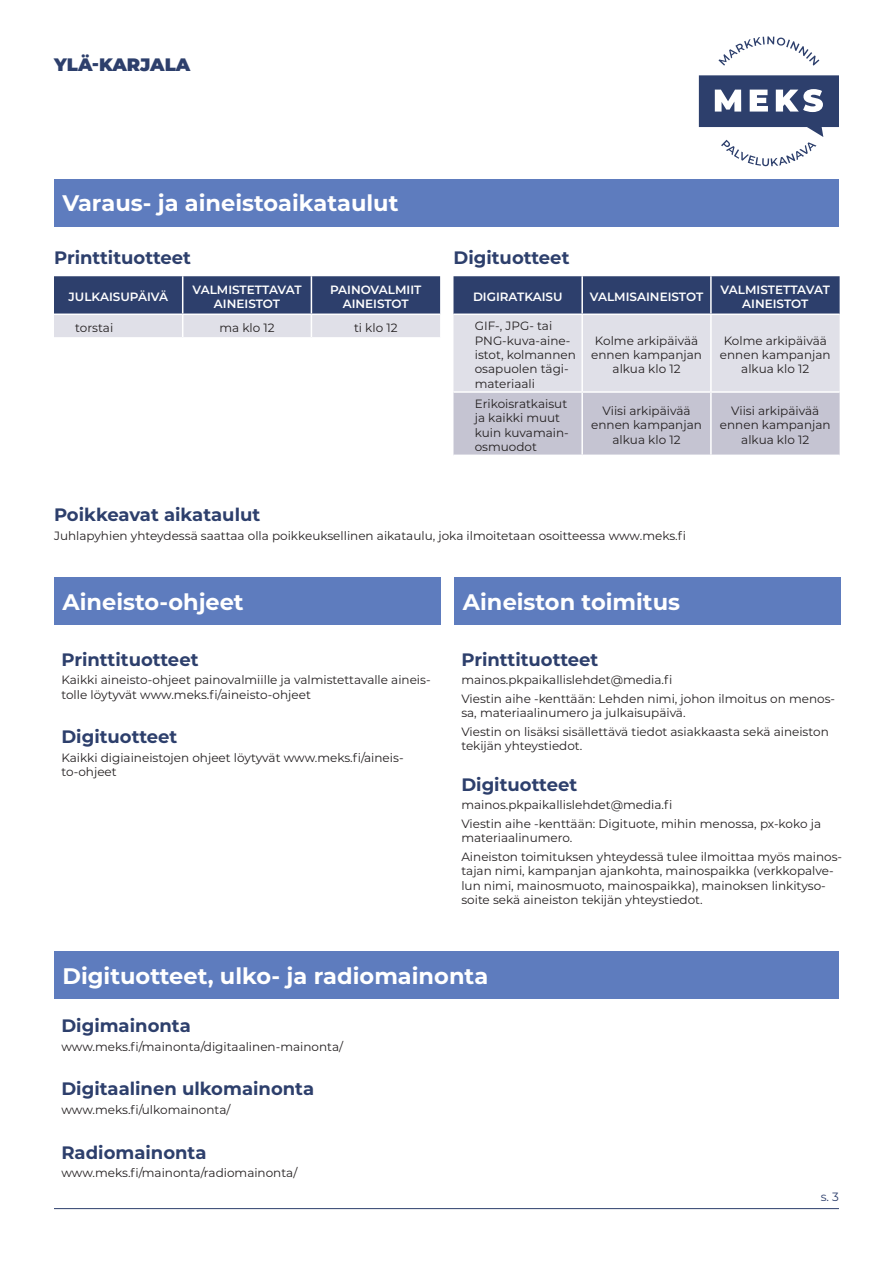
<style>
.page{position:relative;width:893px;height:1263px;background:#fff}
.page>*{position:absolute;margin:0;border:0;box-sizing:border-box;transform-origin:0 0}
.t1{font:700 22.5px "Montserrat";color:#fff}
.t2{font:700 18px "Montserrat";color:#2d3f6c}
.t3{font:900 18px "Montserrat";color:#2d3f6c}
.t4{font:12px/14.4px "Montserrat";color:#231f20}
.t5{font:600 12px/14.4px "Montserrat";color:#fff;text-align:center}
.t6{font:12px "Montserrat";color:#2d3f6c}
</style>
<div class="page">
<hr style="left:54px;top:1208px;width:785px;height:1px;background:#2d3f6c">
<svg style="left:718px;top:36px;width:101px;height:30px"></svg>
<svg style="left:699px;top:75px;width:140px;height:91px"></svg>
<svg style="left:54px;top:276px;width:386px;height:61px;background:#747f9d"></svg>
<svg style="left:453px;top:276px;width:387px;height:179px;background:#b1b4c6"></svg>
<hr style="left:453px;top:313px;width:129px;height:2px;background:#fff">
<hr style="left:453px;top:391px;width:129px;height:2px;background:#fff">
<hr style="left:582px;top:313px;width:129px;height:2px;background:#fff">
<hr style="left:711px;top:313px;width:129px;height:2px;background:#fff">
<hr style="left:582px;top:391px;width:129px;height:2px;background:#fff">
<hr style="left:711px;top:391px;width:129px;height:2px;background:#fff">
<hr style="left:581px;top:276px;width:2px;height:37px;background:#fff">
<hr style="left:581px;top:315px;width:2px;height:76px;background:#fff">
<hr style="left:581px;top:393px;width:2px;height:62px;background:#fff">
<hr style="left:710px;top:276px;width:2px;height:37px;background:#fff">
<hr style="left:710px;top:315px;width:2px;height:76px;background:#fff">
<hr style="left:710px;top:393px;width:2px;height:62px;background:#fff">
<div style="left:54px;top:179px;width:785px;height:47px;background:#5e7cbe"></div>
<div style="left:54px;top:951px;width:785px;height:48px;background:#5e7cbe"></div>
<div style="left:54px;top:577px;width:386px;height:48px;background:#5e7cbe"></div>
<div style="left:454px;top:577px;width:387px;height:48px;background:#5e7cbe"></div>
<h2 class="t3" style="left:54px;top:52px;width:138px">YLÄ-KARJALA</h2>
<h1 class="t1" style="left:63px;top:187px;width:337px">Varaus- ja aineistoaikataulut</h1>
<h2 class="t2" style="left:54px;top:244px;width:139px">Printtituotteet</h2>
<p class="t5" style="left:69px;top:289px;width:101px">JULKAISUPÄIVÄ</p>
<p class="t5" style="left:192px;top:282px;width:111px">VALMISTETTAVAT<br>AINEISTOT</p>
<p class="t5" style="left:330px;top:282px;width:93px">PAINOVALMIIT<br>AINEISTOT</p>
<p class="t4" style="left:75px;top:320px;width:39px">torstai</p>
<p class="t4" style="left:219px;top:320px;width:57px">ma klo 12</p>
<p class="t4" style="left:354px;top:320px;width:45px">ti klo 12</p>
<h2 class="t2" style="left:453px;top:244px;width:117px">Digituotteet</h2>
<p class="t5" style="left:473px;top:289px;width:91px">DIGIRATKAISU</p>
<p class="t5" style="left:590px;top:289px;width:115px">VALMISAINEISTOT</p>
<p class="t5" style="left:721px;top:282px;width:111px">VALMISTETTAVAT<br>AINEISTOT</p>
<p class="t4" style="left:475px;top:318px;width:103px">GIF‐, JPG‐ tai<br>PNG‐kuva‐aine&shy;istot, kolmannen osapuolen tägi&shy;materiaali</p>
<p class="t4" style="left:591px;top:333px;width:112px;text-align:center">Kolme arkipäivää ennen kampanjan alkua klo 12</p>
<p class="t4" style="left:720px;top:333px;width:112px;text-align:center">Kolme arkipäivää ennen kampanjan alkua klo 12</p>
<p class="t4" style="left:475px;top:396px;width:95px">Erikoisratkaisut ja kaikki muut kuin kuvamain&shy;osmuodot</p>
<p class="t4" style="left:591px;top:403px;width:112px;text-align:center">Viisi arkipäivää ennen kampanjan alkua klo 12</p>
<p class="t4" style="left:720px;top:403px;width:112px;text-align:center">Viisi arkipäivää ennen kampanjan alkua klo 12</p>
<h2 class="t2" style="left:54px;top:502px;width:208px">Poikkeavat aikataulut</h2>
<p class="t4" style="left:54px;top:528px;width:633px">Juhlapyhien yhteydessä saattaa olla poikkeuksellinen aikataulu, joka ilmoitetaan osoitteessa www.meks.fi</p>
<h1 class="t1" style="left:63px;top:585px;width:183px">Aineisto-ohjeet</h1>
<h1 class="t1" style="left:463px;top:585px;width:219px">Aineiston toimitus</h1>
<h2 class="t2" style="left:61px;top:646px;width:139px">Printtituotteet</h2>
<p class="t4" style="left:61px;top:672px;width:371px">Kaikki aineisto-ohjeet painovalmiille ja valmistettavalle aineis&shy;tolle löytyvät www.meks.fi/aineisto-ohjeet</p>
<h2 class="t2" style="left:61px;top:724px;width:117px">Digituotteet</h2>
<p class="t4" style="left:61px;top:750px;width:344px">Kaikki digiaineistojen ohjeet löytyvät www.meks.fi/aineis&shy;to-ohjeet</p>
<h2 class="t2" style="left:461px;top:646px;width:139px">Printtituotteet</h2>
<p class="t4" style="left:461px;top:670px;width:375px;line-height:18.6px">mainos.pkpaikallislehdet@media.fi<br>Viestin aihe -kenttään: Lehden nimi, johon ilmoitus on menos-</p>
<p class="t4" style="left:461px;top:703px;width:369px;line-height:18.6px">sa, materiaalinumero ja julkaisupäivä.<br>Viestin on lisäksi sisällettävä tiedot asiakkaasta sekä aineiston</p>
<p class="t4" style="left:461px;top:738px;width:123px">tekijän yhteystiedot.</p>
<h2 class="t2" style="left:461px;top:771px;width:117px">Digituotteet</h2>
<p class="t4" style="left:461px;top:795px;width:361px;line-height:18.6px">mainos.pkpaikallislehdet@media.fi<br>Viestin aihe -kenttään: Digituote, mihin menossa, px-koko ja</p>
<p class="t4" style="left:461px;top:828px;width:382px;line-height:18.6px">materiaalinumero.<br>Aineiston toimituksen yhteydessä tulee ilmoittaa myös mainos-</p>
<p class="t4" style="left:461px;top:863px;width:374px">tajan nimi, kampanjan ajankohta, mainospaikka (verkkopalve&shy;lun nimi, mainosmuoto, mainospaikka), mainoksen linkityso&shy;soite sekä aineiston tekijän yhteystiedot.</p>
<h1 class="t1" style="left:63px;top:960px;width:427px">Digituotteet, ulko- ja radiomainonta</h1>
<h2 class="t2" style="left:61px;top:1013px;width:131px">Digimainonta</h2>
<p class="t4" style="left:61px;top:1039px;width:283px">www.meks.fi/mainonta/digitaalinen-mainonta/</p>
<h2 class="t2" style="left:61px;top:1076px;width:254px">Digitaalinen ulkomainonta</h2>
<p class="t4" style="left:61px;top:1102px;width:171px">www.meks.fi/ulkomainonta/</p>
<h2 class="t2" style="left:61px;top:1139px;width:147px">Radiomainonta</h2>
<p class="t4" style="left:61px;top:1165px;width:237px">www.meks.fi/mainonta/radiomainonta/</p>
<p class="t6" style="left:821px;top:1188px;width:20px">s. 3</p>
</div>
